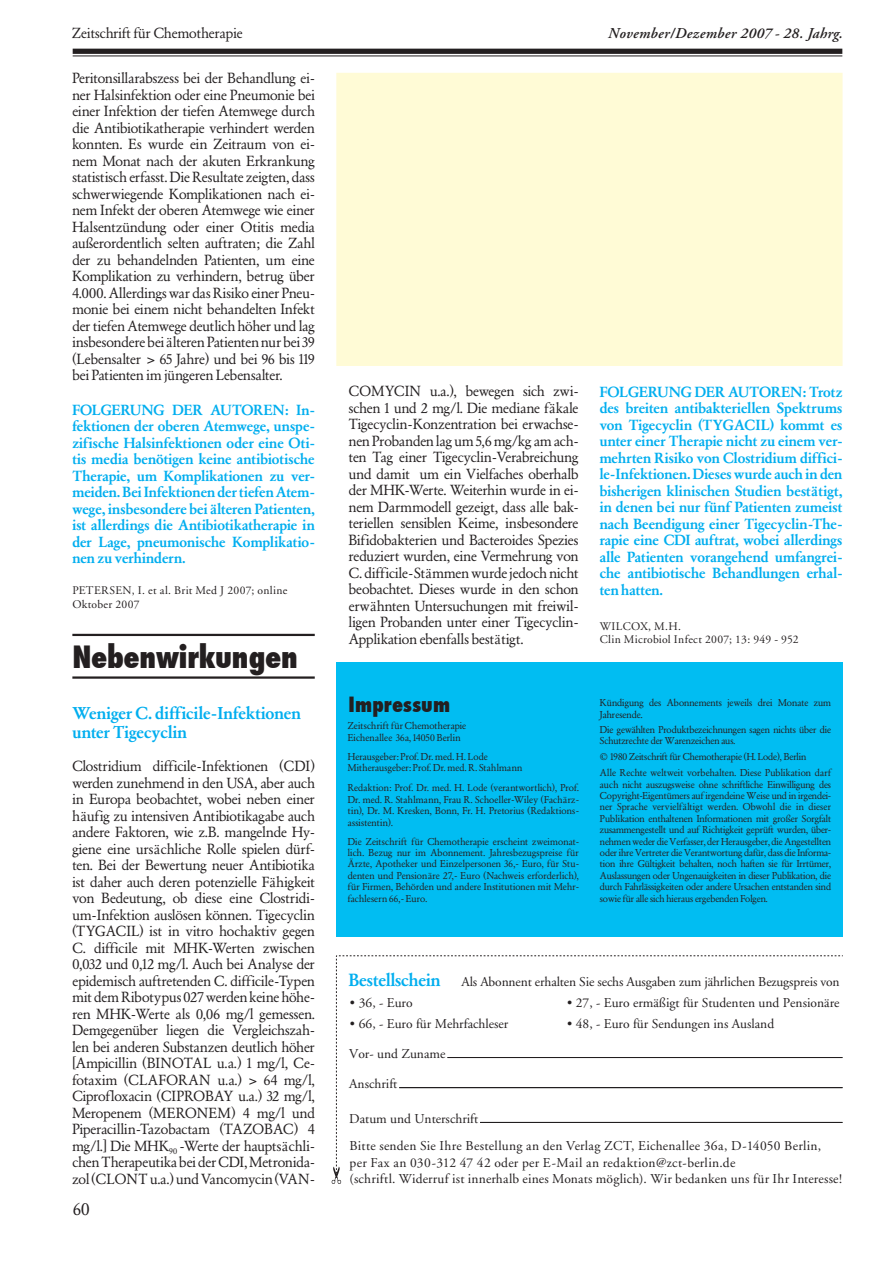
<style>
.page{position:relative;width:893px;height:1263px;background:#fff}
.page>*{position:absolute;margin:0;border:0;box-sizing:border-box;transform-origin:0 0}
.t1{font:800 condensed 30px "Futura";letter-spacing:-.01em;color:#231f20}
.t2{font:800 condensed 20.55px "Futura";letter-spacing:.005em;color:#231f20}
.t3{font:18px "Sh Garamond Nr 2";color:#231f20}
.t4{font:17.55px/19px "Sh Garamond Nr 2 Medium Nor";letter-spacing:.005em;color:#00aeef}
.t5{font:15px/16.5px "Sh Garamond Nr 2";letter-spacing:.01em;color:#231f20;text-align:justify}
.t6{font:15px/16.5px "Sh Garamond Nr 2 Medium Nor";letter-spacing:.01em;color:#00aeef;text-align:justify}
.t7{font:italic 600 15px "Adobe Garamond";letter-spacing:.015em;color:#231f20}
.t8{font:13.5px/27.8px "Adobe Garamond";color:#231f20}
.t9{font:11.7px/13.8px "Adobe Garamond";letter-spacing:.03em;color:#231f20}
.t10{font:11.55px/13.8px "Adobe Garamond";letter-spacing:.025em;color:#231f20}
.t11{font:10.2px/11.4px "Sh Garamond Nr 2";letter-spacing:.01em;color:#231f20}
.s1{font-family:"Sh Garamond Nr 2 Medium Nor";font-size:18px;color:#00aeef}
</style>
<div class="page">
<div style="left:73px;top:49px;width:769px;height:5px;background:#231f20"></div>
<hr style="left:73px;top:56px;width:769px;height:1px;background:#231f20">
<div style="left:337px;top:74px;width:505px;height:291px;background:#fffbd6"></div>
<div style="left:336px;top:73px;width:506px;height:293px;border:1px solid #fffbd6"></div>
<div style="left:336px;top:662px;width:506px;height:274px;background:#01bdf2"></div>
<svg style="left:332px;top:955px;width:511px;height:229px"></svg>
<hr style="left:72px;top:634px;width:243px;height:2px;background:#231f20">
<hr style="left:72px;top:676px;width:243px;height:3px;background:#231f20">
<p class="t5" style="left:72px;top:25px;width:172px">Zeitschrift für Chemotherapie</p>
<p class="t5" style="left:72px;top:70px;width:244px">Peritonsillarabszess bei der Behandlung ei&shy;ner Halsinfektion oder eine Pneumonie bei einer Infektion der tiefen Atemwege durch die Antibiotikatherapie verhindert werden konnten. Es wurde ein Zeitraum von ei&shy;nem Monat nach der akuten Erkrankung statistisch erfasst. Die Resultate zeigten, dass schwerwiegende Komplikationen nach ei&shy;nem Infekt der oberen Atemwege wie einer Halsentzündung oder einer Otitis media außerordentlich selten auftraten; die Zahl der zu behandelnden Patienten, um eine Komplikation zu verhindern, betrug über 4.000. Allerdings war das Risiko einer Pneu&shy;monie bei einem nicht behandelten Infekt der tiefen Atemwege deutlich höher und lag insbesondere bei älteren Patienten nur bei 39 (Lebensalter</p>
<p class="t5" style="left:72px;top:351px;width:244px;text-indent:87px">65 Jahre) und bei 96 bis 119 bei Patienten im jüngeren Lebensalter.</p>
<p class="t6" style="left:72px;top:402px;width:244px">FOLGERUNG DER AUTOREN: In&shy;fektionen der oberen Atemwege, unspe&shy;zifische Halsinfektionen oder eine Oti&shy;tis media benötigen keine antibiotische Therapie, um Komplikationen zu ver&shy;meiden. Bei Infektionen der tiefen Atem&shy;wege, insbesondere bei älteren Patienten, ist allerdings die Antibiotikatherapie in der Lage, pneumonische Komplikatio&shy;nen zu verhindern.</p>
<p class="t9" style="left:72px;top:583px;width:217px">PETERSEN, I. et al. Brit Med J 2007; online<br>Oktober 2007</p>
<h1 class="t1" style="left:72px;top:636px;width:227px">Nebenwirkungen</h1>
<p class="t4" style="left:72px;top:704px;width:230px">Weniger C. difficile-Infektionen unter Tigecyclin</p>
<p class="t5" style="left:72px;top:758px;width:244px">Clostridium difficile-Infektionen (CDI) werden zunehmend in den USA, aber auch in Europa beobachtet, wobei neben einer häufig zu intensiven Antibiotikagabe auch andere Faktoren, wie z.B. mangelnde Hy&shy;giene eine ursächliche Rolle spielen dürf&shy;ten. Bei der Bewertung neuer Antibiotika ist daher auch deren potenzielle Fähigkeit von Bedeutung, ob diese eine Clostridi&shy;um-Infektion auslösen können. Tigecyclin (TYGACIL) ist in vitro hochaktiv gegen C. difficile mit MHK-Werten zwischen 0,032 und 0,12 mg/l. Auch bei Analyse der epidemisch auftretenden C. difficile-Typen mit dem Ribotypus 027 werden keine höhe&shy;ren MHK-Werte als 0,06 mg/l gemessen.<br>Demgegenüber liegen die Vergleichszah&shy;len bei anderen Substanzen deutlich höher [Ampicillin (BINOTAL u.a.) 1 mg/l, Ce&shy;fotaxim (CLAFORAN u.a.)</p>
<p class="t5" style="left:72px;top:1072px;width:244px;text-indent:192px">64 mg/l, Ciprofloxacin (CIPROBAY u.a.) 32 mg/l, Meropenem (MERONEM) 4 mg/l und Piperacillin-Tazobactam (TAZOBAC) 4 mg/l.] Die MHK<sub>90</sub> -Werte der hauptsächli&shy;chen Therapeutika bei der CDI, Metronida&shy;zol (CLONT u.a.) und Vancomycin (VAN-</p>
<p class="t3" style="left:73px;top:1199px;width:18px">60</p>
<p class="t7" style="left:608px;top:25px;width:236px">November/Dezember 2007 - 28. Jahrg.</p>
<p class="t5" style="left:349px;top:383px;width:231px">COMYCIN u.a.), bewegen sich zwi&shy;schen 1 und 2 mg/l. Die mediane fäkale Tigecyclin-Konzentration bei erwachse&shy;nen Probanden lag um 5,6 mg/kg am ach&shy;ten Tag einer Tigecyclin-Verabreichung und damit um ein Vielfaches oberhalb der MHK-Werte. Weiterhin wurde in ei&shy;nem Darmmodell gezeigt, dass alle bak&shy;teriellen sensiblen Keime, insbesondere Bifidobakterien und Bacteroides Spezies reduziert wurden, eine Vermehrung von C. difficile-Stämmen wurde jedoch nicht beobachtet. Dieses wurde in den schon erwähnten Untersuchungen mit freiwil&shy;ligen Probanden unter einer Tigecyclin-Applikation ebenfalls bestätigt.</p>
<p class="t6" style="left:600px;top:384px;width:244px">FOLGERUNG DER AUTOREN: Trotz des breiten antibakteriellen Spektrums von Tigecyclin (TYGACIL) kommt es unter einer Therapie nicht zu einem ver&shy;mehrten Risiko von Clostridium diffici&shy;le-Infektionen. Dieses wurde auch in den bisherigen klinischen Studien bestätigt, in denen bei nur fünf Patienten zumeist nach Beendigung einer Tigecyclin-The&shy;rapie eine CDI auftrat, wobei allerdings alle Patienten vorangehend umfangrei&shy;che antibiotische Behandlungen erhal&shy;ten hatten.</p>
<p class="t10" style="left:600px;top:619px;width:200px">WILCOX, M.H.<br>Clin Microbiol Infect 2007; 13: 949 - 952</p>
<h2 class="t2" style="left:349px;top:690px;width:103px">Impressum</h2>
<p class="t11" style="left:348px;top:720px;width:120px">Zeitschrift für Chemotherapie<br>Eichenallee 36a, 14050 Berlin</p>
<p class="t11" style="left:348px;top:751px;width:176px">Herausgeber: Prof. Dr. med. H. Lode<br>Mitherausgeber: Prof. Dr. med. R. Stahlmann</p>
<p class="t11" style="left:348px;top:782px;width:233px;text-align:justify">Redaktion: Prof. Dr. med. H. Lode (verantwortlich), Prof.<br>Dr. med. R. Stahlmann, Frau R. Schoeller-Wiley (Fachärz&shy;tin), Dr. M. Kresken, Bonn, Fr. H. Pretorius (Redaktions&shy;assistentin).</p>
<p class="t11" style="left:348px;top:835px;width:233px;text-align:justify">Die Zeitschrift für Chemotherapie erscheint zweimonat&shy;lich. Bezug nur im Abonnement. Jahresbezugspreise für Ärzte, Apotheker und Einzelpersonen 36,- Euro, für Stu&shy;denten und Pensionäre 27,- Euro (Nachweis erforderlich), für Firmen, Behörden und andere Institutionen mit Mehr&shy;fachlesern 66,- Euro.</p>
<p class="t11" style="left:600px;top:697px;width:233px">Kündigung des Abonnements jeweils drei Monate zum<br>Jahresende.</p>
<p class="t11" style="left:600px;top:724px;width:233px">Die gewählten Produktbezeichnungen sagen nichts über die<br>Schutzrechte der Warenzeichen aus.</p>
<p class="t11" style="left:600px;top:749px;width:233px;line-height:15.9px;text-indent:11px">1980 Zeitschrift für Chemotherapie (H. Lode), Berlin<br>Alle Rechte weltweit vorbehalten. Diese Publikation darf</p>
<p class="t11" style="left:600px;top:779px;width:233px;text-align:justify">auch nicht auszugsweise ohne schriftliche Einwilligung des Copyright-Eigentümers auf irgendeine Weise und in irgendei&shy;ner Sprache vervielfältigt werden. Obwohl die in dieser Publikation enthaltenen Informationen mit großer Sorgfalt zusammengestellt und auf Richtigkeit geprüft wurden, über&shy;nehmen weder die Verfasser, der Herausgeber, die Angestellten oder ihre Vertreter die Verantwortung dafür, dass die Informa&shy;tion ihre Gültigkeit behalten, noch haften sie für Irrtümer, Auslassungen oder Ungenauigkeiten in dieser Publikation, die durch Fahrlässigkeiten oder andere Ursachen entstanden sind sowie für alle sich hieraus ergebenden Folgen.</p>
<p class="t8" style="left:349px;top:968px;width:492px"><span class="s1">Bestellschein</span> Als Abonnent erhalten Sie sechs Ausgaben zum jährlichen Bezugspreis von</p>
<p class="t8" style="left:350px;top:989px;width:64px">• 36, - Euro</p>
<p class="t8" style="left:567px;top:989px;width:274px">• 27, - Euro ermäßigt für Studenten und Pensionäre</p>
<p class="t8" style="left:350px;top:1010px;width:160px">• 66, - Euro für Mehrfachleser</p>
<p class="t8" style="left:567px;top:1010px;width:208px">• 48, - Euro für Sendungen ins Ausland</p>
<p class="t8" style="left:349px;top:1040px;width:98px">Vor- und Zuname</p>
<p class="t8" style="left:349px;top:1070px;width:50px">Anschrift</p>
<p class="t8" style="left:349px;top:1105px;width:473px">Datum und Unterschrift<br>Bitte senden Sie Ihre Bestellung an den Verlag ZCT, Eichenallee 36a, D-14050 Berlin,</p>
<p class="t8" style="left:350px;top:1154px;width:494px;line-height:16.5px">per Fax an 030-312 47 42 oder per E-Mail an redaktion@zct-berlin.de<br>(schriftl. Widerruf ist innerhalb eines Monats möglich). Wir bedanken uns für Ihr Interesse!</p>
</div>
